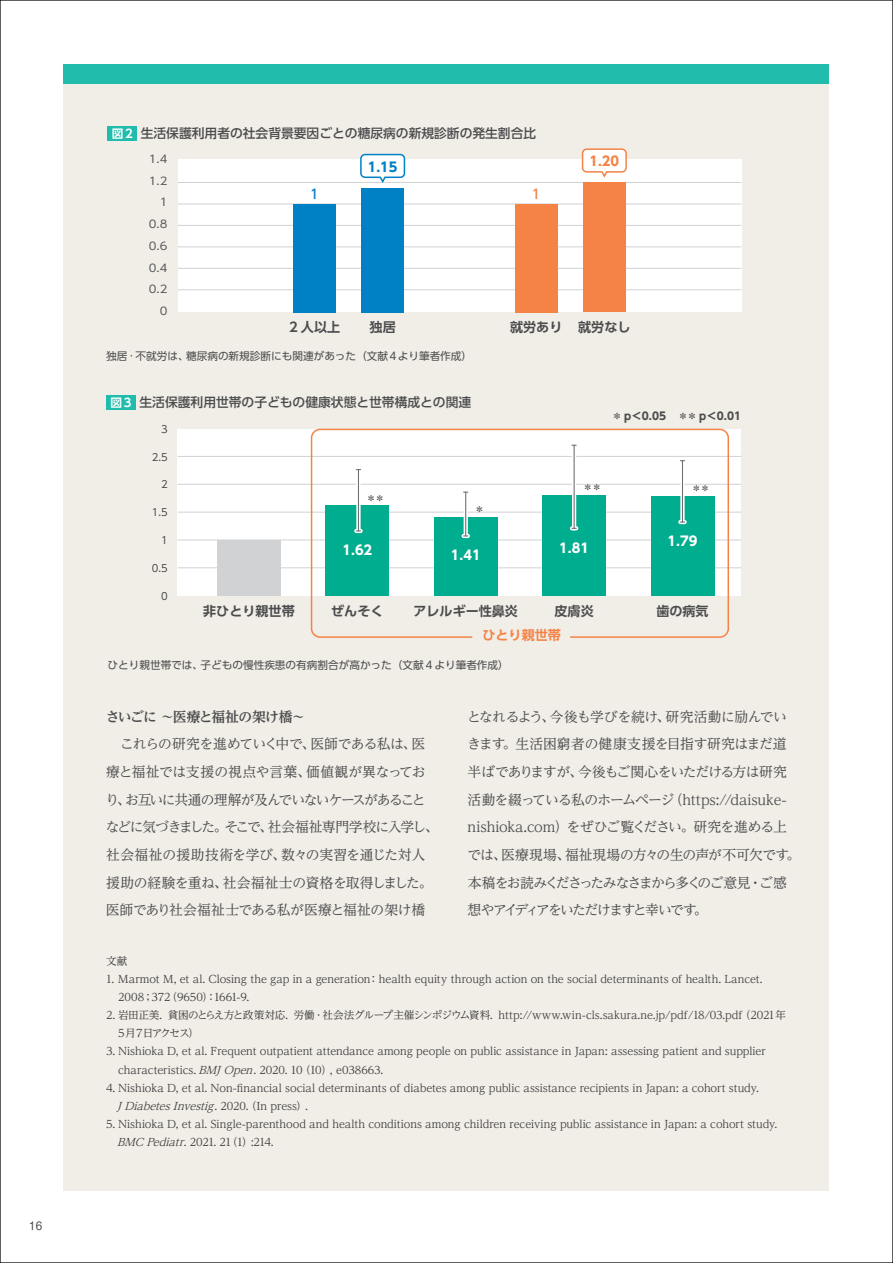
<style>
.page{position:relative;width:893px;height:1263px;background:#fff}
.page>*{position:absolute;margin:0;border:0;box-sizing:border-box;transform-origin:0 0}
.t1{font:13.8px/27.6px "UD Reimin Pr 6 N";letter-spacing:-.05em;color:#4b4c4d}
.t2{font:700 13.8px "UD Reimin Pr 6 N";letter-spacing:-.05em;color:#4b4c4d}
.t3{font:700 13.05px "UD Shin Go Pro De";color:#4b4c4d}
.t4{font:700 13.05px "UD Shin Go Pro";color:#fff}
.t5{font:700 13.05px "UD Shin Go Pro De";color:#f58345}
.t6{font:700 13.05px "UD Shin Go Pro";color:#0080c5}
.t7{font:700 13.05px "UD Shin Go Pro";color:#f58345}
.t8{font:500 13.05px "UD Shin Go Pro";color:#0080c5}
.t9{font:500 13.05px "UD Shin Go Pro";color:#f58345}
.t10{font:500 12.75px "UD Shin Go Pr 6 N";color:#4b4c4d}
.t11{font:10.65px/18px "UD Reimin Pr 6 N";letter-spacing:-.01em;color:#3e3e3f}
.t12{font:10.65px "UD Shin Go Pr 6 N";color:#4b4c4d}
.t13{font:10.65px "UD Shin Go Pro";color:#5a5a5d;scale:1.1 1}
.t14{font:700 10.65px "UD Shin Go Pro";color:#4b4c4d}
.t15{font:10.65px "Shin M Go Pr 6";color:#4b4c4d}
.t16{font:10.05px "UD Shin Go Pro";color:#4b4c4d}
.s1{font-family:"UD Shin Go Pr 6 N De";font-weight:700;font-size:11.7px;color:#fff}
.s2{font-style:italic}
</style>
<div class="page">
<div style="left:64px;top:84px;width:765px;height:1107px;background:#f1ede7"></div>
<div style="left:64px;top:64px;width:765px;height:20px;background:#22bcac"></div>
<div style="left:108px;top:126px;width:29px;height:14px;background:#22bcac"></div>
<div style="left:178px;top:159px;width:563px;height:153px;background:#fff"></div>
<hr style="left:178px;top:289px;width:563px;height:1px;background:#d1d2d4">
<hr style="left:178px;top:268px;width:563px;height:1px;background:#d1d2d4">
<hr style="left:178px;top:246px;width:563px;height:1px;background:#d1d2d4">
<hr style="left:178px;top:225px;width:563px;height:1px;background:#d1d2d4">
<hr style="left:178px;top:203px;width:563px;height:1px;background:#d1d2d4">
<hr style="left:178px;top:182px;width:563px;height:1px;background:#d1d2d4">
<svg style="left:359px;top:153px;width:47px;height:30px"></svg>
<svg style="left:581px;top:148px;width:47px;height:30px"></svg>
<div style="left:583px;top:182px;width:43px;height:130px;background:#f58345"></div>
<div style="left:515px;top:204px;width:43px;height:108px;background:#f58345"></div>
<div style="left:361px;top:188px;width:43px;height:124px;background:#0080c5"></div>
<div style="left:293px;top:204px;width:43px;height:108px;background:#0080c5"></div>
<div style="left:106px;top:395px;width:30px;height:15px;background:#22bcac"></div>
<div style="left:178px;top:429px;width:563px;height:166px;background:#fff"></div>
<hr style="left:178px;top:567px;width:563px;height:1px;background:#d1d2d4">
<hr style="left:178px;top:539px;width:563px;height:1px;background:#d1d2d4">
<hr style="left:178px;top:512px;width:563px;height:1px;background:#d1d2d4">
<hr style="left:178px;top:484px;width:563px;height:1px;background:#d1d2d4">
<hr style="left:178px;top:456px;width:563px;height:1px;background:#d1d2d4">
<div style="left:651px;top:496px;width:63px;height:100px;background:#00ad8e"></div>
<div style="left:542px;top:495px;width:64px;height:101px;background:#00ad8e"></div>
<div style="left:434px;top:517px;width:64px;height:79px;background:#00ad8e"></div>
<div style="left:325px;top:505px;width:64px;height:91px;background:#00ad8e"></div>
<div style="left:311px;top:429px;width:418px;height:209px;border:2px solid #f58345;border-radius:9px"></div>
<div style="left:356px;top:470px;width:5px;height:61px;background:#fff"></div>
<svg style="left:464px;top:494px;width:4px;height:40px"></svg>
<svg style="left:572px;top:447px;width:4px;height:79px"></svg>
<div style="left:680px;top:461px;width:5px;height:61px;background:#fff"></div>
<div style="left:217px;top:540px;width:64px;height:56px;background:#d1d2d4"></div>
<hr style="left:358px;top:470px;width:1px;height:61px;background:#6c6d70">
<hr style="left:465px;top:492px;width:1px;height:44px;background:#6c6d70">
<hr style="left:574px;top:445px;width:1px;height:83px;background:#6c6d70">
<hr style="left:682px;top:461px;width:1px;height:61px;background:#6c6d70">
<svg style="left:356px;top:530px;width:5px;height:3px"></svg>
<svg style="left:464px;top:534px;width:4px;height:4px"></svg>
<svg style="left:572px;top:526px;width:4px;height:4px"></svg>
<svg style="left:680px;top:521px;width:5px;height:3px"></svg>
<p class="t15" style="left:29px;top:1217px;width:14px">16</p>
<p class="t10" style="left:112px;top:123px;width:426px"><span class="s1">図2</span> 生活保護利用者の社会背景要因ごとの糖尿病の新規診断の発生割合比</p>
<p class="t13" style="left:149px;top:150px;width:18px">1.4</p>
<p class="t13" style="left:149px;top:172px;width:18px">1.2</p>
<p class="t13" style="left:160px;top:194px;width:9px">1</p>
<p class="t13" style="left:149px;top:215px;width:18px">0.8</p>
<p class="t13" style="left:149px;top:237px;width:18px">0.6</p>
<p class="t13" style="left:149px;top:259px;width:18px">0.4</p>
<p class="t13" style="left:149px;top:281px;width:18px">0.2</p>
<p class="t13" style="left:160px;top:302px;width:9px">0</p>
<p class="t8" style="left:310px;top:183px;width:10px">1</p>
<p class="t6" style="left:368px;top:156px;width:31px">1.15</p>
<p class="t9" style="left:532px;top:183px;width:10px">1</p>
<p class="t7" style="left:589px;top:151px;width:31px">1.20</p>
<p class="t3" style="left:289px;top:316px;width:53px">2 人以上</p>
<p class="t3" style="left:370px;top:316px;width:28px">独居</p>
<p class="t3" style="left:510px;top:316px;width:122px">就労あり 就労なし</p>
<p class="t12" style="left:106px;top:347px;width:367px">独居 · 不就労は、糖尿病の新規診断にも関連があった（文献4より筆者作成）</p>
<p class="t10" style="left:111px;top:392px;width:362px"><span class="s1">図3</span> 生活保護利用世帯の子どもの健康状態と世帯構成との関連</p>
<p class="t16" style="left:161px;top:421px;width:8px">3</p>
<p class="t16" style="left:152px;top:449px;width:17px">2.5</p>
<p class="t16" style="left:161px;top:476px;width:8px">2</p>
<p class="t16" style="left:152px;top:504px;width:17px">1.5</p>
<p class="t16" style="left:161px;top:532px;width:8px">1</p>
<p class="t16" style="left:152px;top:560px;width:17px">0.5</p>
<p class="t16" style="left:161px;top:588px;width:8px">0</p>
<p class="t16" style="left:366px;top:490px;width:20px">＊＊</p>
<p class="t16" style="left:475px;top:501px;width:12px">＊</p>
<p class="t4" style="left:342px;top:540px;width:31px">1.62</p>
<p class="t4" style="left:451px;top:545px;width:31px">1.41</p>
<p class="t14" style="left:612px;top:407px;width:131px">＊ p＜0.05 ＊＊ p＜0.01</p>
<p class="t16" style="left:583px;top:479px;width:20px">＊＊</p>
<p class="t16" style="left:691px;top:480px;width:20px">＊＊</p>
<p class="t4" style="left:559px;top:537px;width:31px">1.81</p>
<p class="t4" style="left:668px;top:531px;width:31px">1.79</p>
<p class="t3" style="left:203px;top:601px;width:93px">非ひとり親世帯</p>
<p class="t3" style="left:331px;top:601px;width:54px">ぜんそく</p>
<p class="t3" style="left:413px;top:601px;width:106px">アレルギー性鼻炎</p>
<p class="t3" style="left:554px;top:601px;width:41px">皮膚炎</p>
<p class="t3" style="left:656px;top:601px;width:54px">歯の病気</p>
<p class="t5" style="left:482px;top:624px;width:80px">ひとり親世帯</p>
<p class="t12" style="left:108px;top:657px;width:403px">ひとり親世帯では、子どもの慢性疾患の有病割合が高かった（文献４より筆者作成）</p>
<p class="t2" style="left:106px;top:705px;width:201px">さいごに ～医療と福祉の架け橋～</p>
<p class="t1" style="left:105px;top:730px;width:335px">　これらの研究を進めていく中で、医師である私は、医療と福祉では支援の視点や言葉、価値観が異なっており、お互いに共通の理解が及んでいないケースがあることなどに気づきました。そこで、社会福祉専門学校に入学し、社会福祉の援助技術を学び、数々の実習を通じた対人援助の経験を重ね、社会福祉士の資格を取得しました。医師であり社会福祉士である私が医療と福祉の架け橋</p>
<p class="t1" style="left:467px;top:702px;width:335px">となれるよう、今後も学びを続け、研究活動に励んでいきます。生活困窮者の健康支援を目指す研究はまだ道半ばでありますが、今後もご関心をいただける方は研究活動を綴っている私のホームページ（https://daisuke&shy;nishioka.com）をぜひご覧ください。研究を進める上では、医療現場、福祉現場の方々の生の声が不可欠です。本稿をお読みくださったみなさまから多くのご意見・ご感想やアイディアをいただけますと幸いです。</p>
<p class="t11" style="left:106px;top:952px;width:23px">文献</p>
<p class="t11" style="left:118px;top:970px;width:646px;text-indent:-12px">1. Marmot M, et al. Closing the gap in a generation： health equity through action on the social determinants of health. Lancet.<br>2008；372（9650）：1661-9.</p>
<p class="t11" style="left:118px;top:1006px;width:669px;text-indent:-12px">2. 岩田正美．貧困のとらえ方と政策対応．労働 · 社会法グループ主催シンポジウム資料．http://www.win-cls.sakura.ne.jp/pdf/18/03.pdf （2021年<br>5 月7日アクセス）</p>
<p class="t11" style="left:118px;top:1042px;width:649px;text-indent:-12px">3. Nishioka D, et al. Frequent outpatient attendance among people on public assistance in Japan: assessing patient and supplier characteristics. <span class="s2">BMJOpen</span>. 2020. 10 （10）, e038663.</p>
<p class="t11" style="left:117px;top:1078px;width:643px;text-indent:-11px">4. Nishioka D, et al. Non-financial social determinants of diabetes among public assistance recipients in Japan: a cohort study.<br><span class="s2">JDiabetesInvestig</span>. 2 0 2 0 . （ I n p r e s s ） .</p>
<p class="t11" style="left:117px;top:1114px;width:662px;text-indent:-11px">5. Nishioka D, et al. Single-parenthood and health conditions among children receiving public assistance in Japan: a cohort study.<br><span class="s2">BMCPediatr</span>. 2021. 21（1）:214.</p>
</div>
